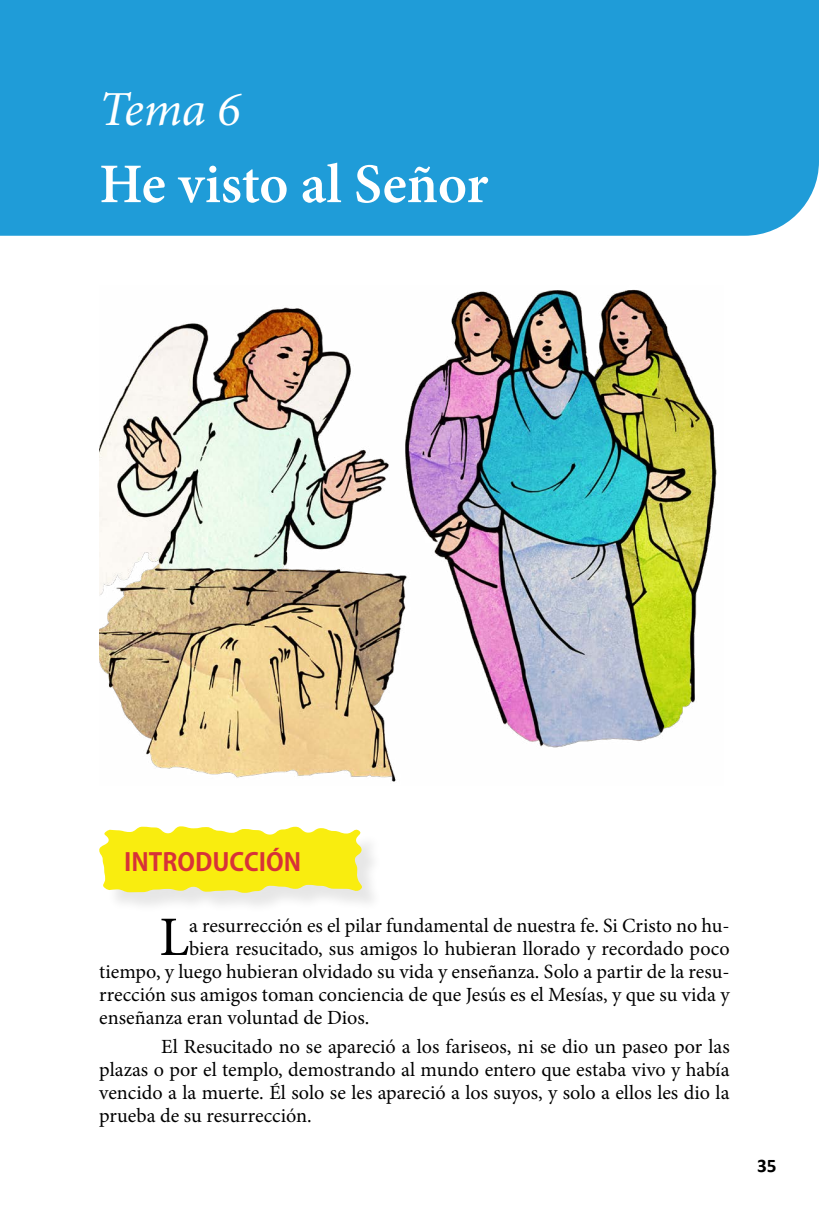
<style>
.page{position:relative;width:819px;height:1216px;background:#fff}
.page>*{position:absolute;margin:0;border:0;box-sizing:border-box;transform-origin:0 0}
.t1{font:600 56px "Minion Pro";color:#fff}
.t2{font:55.65px "Minion Pro";color:#000}
.t3{font:italic 49px "Minion Pro";color:#fff}
.t4{font:700 24.5px "Koz Go Pr 6 N";color:#d73238}
.t5{font:20.12px/23.1px "Minion Pro";color:#000;text-align:justify}
.t6{font:700 19.25px "Calibri";color:#000}
</style>
<div class="page">
<img style="left:99px;top:289px;width:618px;height:493px">
<div style="left:102px;top:829px;width:281px;height:85px;background:#000;opacity:.1"></div>
<svg style="left:99px;top:826px;width:265px;height:67px;background:#f8ee31"></svg>
<div style="left:0;top:0;width:819px;height:236px;background:#1f9cd8"></div>
<h3 class="t3" style="left:99px;top:76px;width:143px">Tema 6</h3>
<h1 class="t1" style="left:99px;top:145px;width:390px">He visto al Señor</h1>
<p class="t4" style="left:124px;top:847px;width:179px">INTRODUCCIÓN</p>
<h2 class="t2" style="left:159px;top:899px;width:31px">L</h2>
<p class="t5" style="left:189px;top:913px;width:542px">a resurrección es el pilar fundamental de nuestra fe. Si Cristo no hu-</p>
<p class="t5" style="left:189px;top:937px;width:542px">biera resucitado, sus amigos lo hubieran llorado y recordado poco</p>
<p class="t5" style="left:99px;top:960px;width:631px">tiempo, y luego hubieran olvidado su vida y enseñanza. Solo a partir de la resu-</p>
<p class="t5" style="left:99px;top:983px;width:631px">rrección sus amigos toman conciencia de que Jesús es el Mesías, y que su vida y</p>
<p class="t5" style="left:99px;top:1006px;width:272px">enseñanza eran voluntad de Dios.</p>
<p class="t5" style="left:99px;top:1034px;width:632px;text-indent:62px">El Resucitado no se apareció a los fariseos, ni se dio un paseo por las plazas o por el templo, demostrando al mundo entero que estaba vivo y había vencido a la muerte. Él solo se les apareció a los suyos, y solo a ellos les dio la prueba de su resurrección.</p>
<p class="t6" style="left:757px;top:1153px;width:21px">35</p>
</div>
